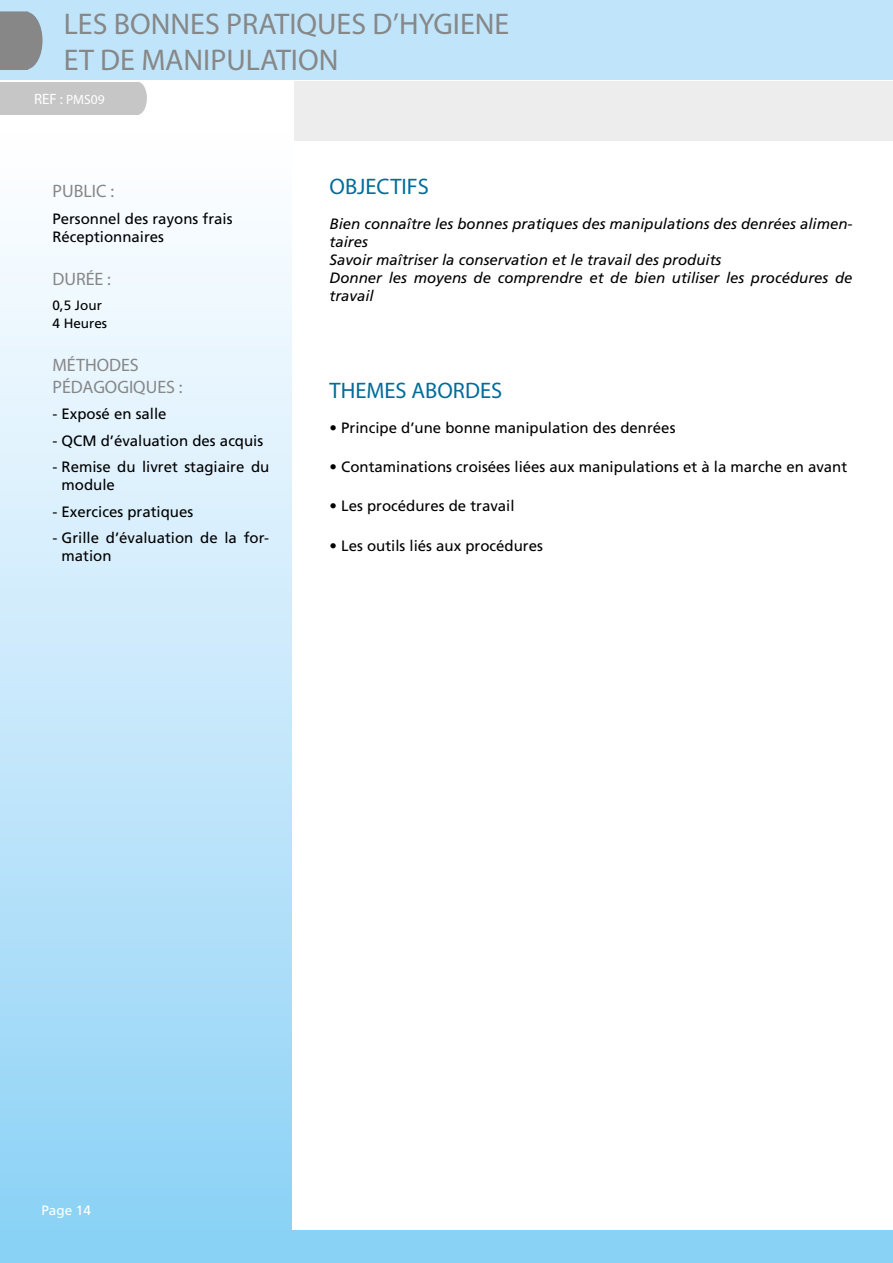
<style>
.page{position:relative;width:893px;height:1263px;background:#fff}
.page>*{position:absolute;margin:0;border:0;box-sizing:border-box;transform-origin:0 0}
.t1{font:30px/36px "Myriad Pro";color:#878787}
.t2{font:22.5px "Myriad Pro";color:#006d9a}
.t3{font:18px/21.6px "Myriad Pro";color:#878787}
.t4{font:15px/18px "Frutiger";color:#000}
.t5{font:italic 15px/18px "Frutiger";color:#000}
.t6{font:13.5px/18px "Frutiger";color:#000}
.t7{font:13.5px "Myriad Pro";color:#fff}
.t8{font:13.5px "Frutiger";color:#fff}
.s1{font-size:15px}
</style>
<div class="page">
<div style="left:0;top:0;width:893px;height:79px;background:#c0e5fb"></div>
<div style="left:0;top:119px;width:292px;height:1111px;background:linear-gradient(to bottom,#fff,#8fd3f6)"></div>
<div style="left:0;top:1229px;width:893px;height:34px;background:#89d2f6"></div>
<svg style="left:0;top:11px;width:43px;height:59px;background:#8c9093"></svg>
<div style="left:295px;top:81px;width:598px;height:59px;background:#ededed"></div>
<div style="left:0;top:82px;width:139px;height:33px;background:#c6c6c6"></div>
<div style="left:129px;top:82px;width:18px;height:33px;background:#c6c6c6;border-radius:50%"></div>
<h1 class="t1" style="left:64px;top:5px;width:447px">LES BONNES PRATIQUES D’HYGIENE<br>ET DE MANIPULATION</h1>
<p class="t7" style="left:34px;top:91px;width:72px"><span class="s1">REF :</span> PMS09</p>
<p class="t3" style="left:52px;top:180px;width:63px">PUBLIC :</p>
<p class="t4" style="left:52px;top:210px;width:182px">Personnel des rayons frais<br>Réceptionnaires</p>
<p class="t3" style="left:52px;top:268px;width:60px">DURÉE :</p>
<p class="t6" style="left:52px;top:296px;width:56px">0,5 Jour<br>4 Heures</p>
<p class="t3" style="left:52px;top:354px;width:132px">MÉTHODES<br>PÉDAGOGIQUES :</p>
<p class="t4" style="left:52px;top:405px;width:116px">- Exposé en salle</p>
<p class="t4" style="left:52px;top:431px;width:212px">- QCM d’évaluation des acquis</p>
<p class="t4" style="left:62px;top:458px;width:209px;text-indent:-9px">- Remise du livret stagiaire du module</p>
<p class="t4" style="left:52px;top:502px;width:142px">- Exercices pratiques</p>
<p class="t4" style="left:62px;top:529px;width:209px;text-indent:-9px">- Grille d’évaluation de la for&shy;mation</p>
<h2 class="t2" style="left:330px;top:172px;width:101px">OBJECTIFS</h2>
<p class="t5" style="left:330px;top:214px;width:525px">Bien connaître les bonnes pratiques des manipulations des denrées alimen&shy;taires<br>Savoir maîtriser la conservation et le travail des produits<br>Donner les moyens de comprendre et de bien utiliser les procédures de travail</p>
<h2 class="t2" style="left:330px;top:376px;width:174px">THEMES ABORDES</h2>
<p class="t4" style="left:330px;top:418px;width:347px">• Principe d’une bonne manipulation des denrées</p>
<p class="t4" style="left:330px;top:458px;width:519px">• Contaminations croisées liées aux manipulations et à la marche en avant</p>
<p class="t4" style="left:330px;top:497px;width:187px">• Les procédures de travail</p>
<p class="t4" style="left:330px;top:536px;width:215px">• Les outils liés aux procédures</p>
<p class="t8" style="left:41px;top:1203px;width:51px">Page 14</p>
</div>
